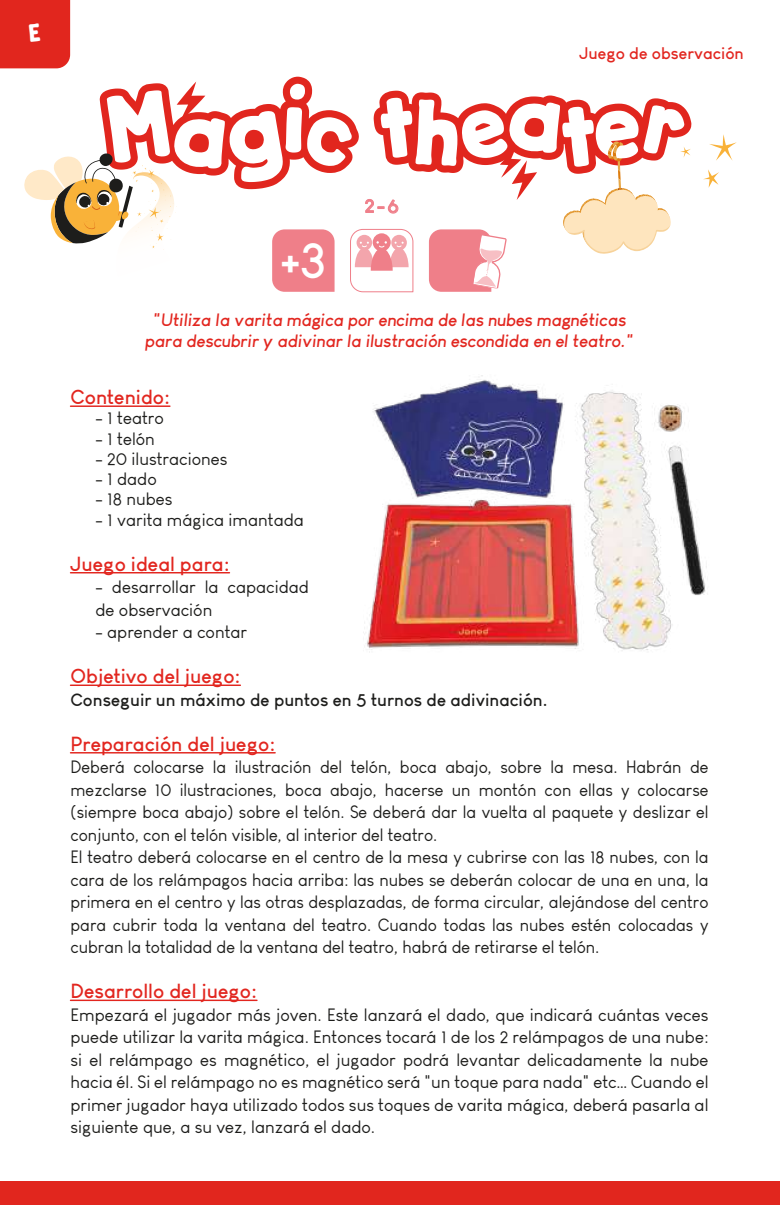
<style>
.page{position:relative;width:780px;height:1205px;background:#fff}
.page>*{position:absolute;margin:0;border:0;box-sizing:border-box;transform-origin:0 0}
.t1{font:700 47.75px "Louis George Cafe";color:#fff}
.t2{font:25px "Tykewriter Bold Bobbing mod";color:#fff}
.t3{font:700 20px "Louis George Cafe";color:#e2261f}
.t4{font:700 18.25px "Louis George Cafe";color:#ef7f8a}
.t5{font:17.5px/22.5px "Louis George Cafe";color:#1d1d1b}
.t6{font:italic 700 17.5px/21px "Louis George Cafe";color:#e2261f;text-align:center}
.t7{font:700 17.5px "Louis George Cafe";color:#1d1d1b}
.t8{font:700 16.5px "Louis George Cafe";color:#e2261f}
</style>
<div class="page">
<div style="left:0;top:1181px;width:780px;height:24px;background:#e1261e"></div>
<div style="left:0;top:0;width:70px;height:68px;background:#e1261e"></div>
<svg style="left:709px;top:134px;width:27px;height:27px"></svg>
<svg style="left:703px;top:169px;width:16px;height:19px"></svg>
<svg style="left:24px;top:77px;width:667px;height:216px"></svg>
<hr style="left:70px;top:405px;width:100px;height:2px;background:#e2261f">
<hr style="left:70px;top:572px;width:159px;height:1px;background:#e2261f">
<hr style="left:70px;top:684px;width:170px;height:2px;background:#e2261f">
<hr style="left:70px;top:752px;width:205px;height:1px;background:#e2261f">
<hr style="left:70px;top:999px;width:187px;height:2px;background:#e2261f">
<img style="left:363px;top:375px;width:344px;height:276px">
<h2 class="t2" style="left:29px;top:21px;width:13px">E</h2>
<p class="t8" style="left:579px;top:43px;width:166px">Juego de observación</p>
<h1 class="t1" style="left:280px;top:229px;width:48px">+3</h1>
<p class="t4" style="left:364px;top:194px;width:36px">2 - 6</p>
<p class="t6" style="left:145px;top:309px;width:490px">"Utiliza la varita mágica por encima de las nubes magnéticas para descubrir y adivinar la ilustración escondida en el teatro."</p>
<p class="t3" style="left:70px;top:384px;width:101px">Contenido:</p>
<p class="t5" style="left:95px;top:407px;width:70px">- 1 teatro</p>
<p class="t5" style="left:95px;top:427px;width:61px">- 1 telón</p>
<p class="t5" style="left:95px;top:447px;width:134px">- 20 ilustraciones</p>
<p class="t5" style="left:95px;top:468px;width:63px">- 1 dado</p>
<p class="t5" style="left:95px;top:488px;width:79px">- 18 nubes</p>
<p class="t5" style="left:95px;top:508px;width:210px">- 1 varita mágica imantada</p>
<p class="t3" style="left:70px;top:551px;width:160px">Juego ideal para:</p>
<p class="t5" style="left:95px;top:576px;width:215px">- desarrollar la capacidad de observación</p>
<p class="t5" style="left:95px;top:621px;width:153px">- aprender a contar</p>
<p class="t3" style="left:70px;top:663px;width:171px">Objetivo del juego:</p>
<p class="t7" style="left:70px;top:688px;width:478px">Conseguir un máximo de puntos en 5 turnos de adivinación.</p>
<p class="t3" style="left:70px;top:731px;width:206px">Preparación del juego:</p>
<p class="t5" style="left:70px;top:756px;width:639px">Deberá colocarse la ilustración del telón, boca abajo, sobre la mesa. Habrán de mezclarse 10 ilustraciones, boca abajo, hacerse un montón con ellas y colocarse (siempre boca abajo) sobre el telón. Se deberá dar la vuelta al paquete y deslizar el conjunto, con el telón visible, al interior del teatro.<br>El teatro deberá colocarse en el centro de la mesa y cubrirse con las 18 nubes, con la cara de los relámpagos hacia arriba: las nubes se deberán colocar de una en una, la primera en el centro y las otras desplazadas, de forma circular, alejándose del centro para cubrir toda la ventana del teatro. Cuando todas las nubes estén colocadas y cubran la totalidad de la ventana del teatro, habrá de retirarse el telón.</p>
<p class="t3" style="left:70px;top:978px;width:188px">Desarrollo del juego:</p>
<p class="t5" style="left:70px;top:1003px;width:639px;text-align:justify">Empezará el jugador más joven. Este lanzará el dado, que indicará cuántas veces puede utilizar la varita mágica. Entonces tocará 1 de los 2 relámpagos de una nube: si el relámpago es magnético, el jugador podrá levantar delicadamente la nube hacia él. Si el relámpago no es magnético será "un toque para nada" etc… Cuando el primer jugador haya utilizado todos sus toques de varita mágica, deberá pasarla al siguiente que, a su vez, lanzará el dado.</p>
</div>
